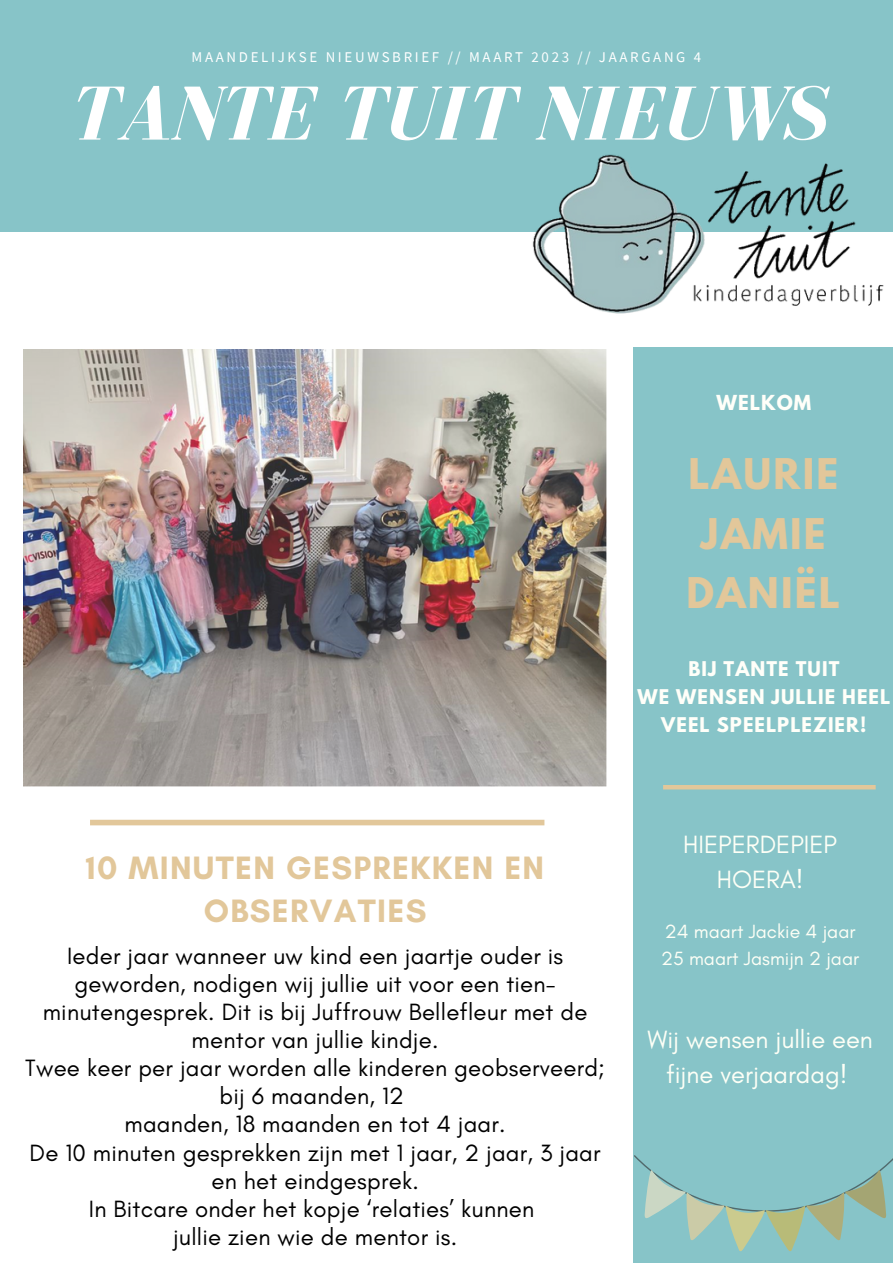
<style>
.page{position:relative;width:893px;height:1264px;background:#fff}
.page>*{position:absolute;margin:0;border:0;box-sizing:border-box;transform-origin:0 0}
.t1{font:italic 700 78.75px "Bodoni FLF";color:#fff}
.t2{font:700 37.5px/59.6px "League Spartan";letter-spacing:.06em;color:#e2c79a;text-align:center}
.t3{font:700 33px/42.8px "Glacial Indifference";letter-spacing:.04em;color:#e2c79a;text-align:center}
.t4{font:25.5px/34.8px "Glacial Indifference";color:#fdfff6;text-align:center}
.t5{font:24px/28px "Glacial Indifference";letter-spacing:.01em;color:#000;text-align:center}
.t6{font:19.5px/27px "Glacial Indifference";color:#fdfff6}
.t7{font:700 18.3px "League Spartan";letter-spacing:.06em;color:#fffff9}
.t8{font:700 18px/28px "League Spartan";letter-spacing:.06em;color:#fffff9;text-align:center}
.t9{font:14.85px "Source Sans Pro";letter-spacing:.18em;color:#fff}
</style>
<div class="page">
<div style="left:633px;top:347px;width:259px;height:915px;background:#87c4c8"></div>
<div style="left:0;top:0;width:892px;height:231px;background:#87c4c8"></div>
<img style="left:526px;top:154px;width:366px;height:160px">
<svg style="left:634px;top:1155px;width:258px;height:96px"></svg>
<hr style="left:663px;top:785px;width:212px;height:4px;background:#e2c79a">
<img style="left:24px;top:349px;width:582px;height:437px">
<div style="left:90px;top:819px;width:454px;height:6px;background:#e2c79a"></div>
<p class="t9" style="left:191px;top:47px;width:511px">MAANDELIJKSE NIEUWSBRIEF // MAART 2023 // JAARGANG 4</p>
<h1 class="t1" style="left:68px;top:72px;width:758px">TANTE TUIT NIEUWS</h1>
<p class="t7" style="left:716px;top:394px;width:96px">WELKOM</p>
<h2 class="t2" style="left:686px;top:449px;width:155px">LAURIE<br>JAMIE<br>DANIËL</h2>
<p class="t8" style="left:637px;top:657px;width:254px">BIJ TANTE TUIT<br>WE WENSEN JULLIE HEEL<br>VEEL SPEELPLEZIER!</p>
<h3 class="t3" style="left:86px;top:845px;width:459px">10 MINUTEN GESPREKKEN EN<br>OBSERVATIES</h3>
<p class="t5" style="left:25px;top:941px;width:581px">Ieder jaar wanneer uw kind een jaartje ouder is geworden, nodigen wij jullie uit voor een tien&shy;minutengesprek. Dit is bij Juffrouw Bellefleur met de mentor van jullie kindje.<br>Twee keer per jaar worden alle kinderen geobserveerd; bij 6 maanden, 12<br>maanden, 18 maanden en tot 4 jaar.<br>De 10 minuten gesprekken zijn met 1 jaar, 2 jaar, 3 jaar en het eindgesprek.<br>In Bitcare onder het kopje ‘relaties’ kunnen<br>jullie zien wie de mentor is.</p>
<p class="t4" style="left:683px;top:826px;width:155px">HIEPERDEPIEP<br>HOERA!</p>
<p class="t6" style="left:661px;top:917px;width:199px">24 maart Jackie 4 jaar<br>25 maart Jasmijn 2 jaar</p>
<p class="t4" style="left:647px;top:1022px;width:227px">Wij wensen jullie een fijne verjaardag!</p>
</div>
